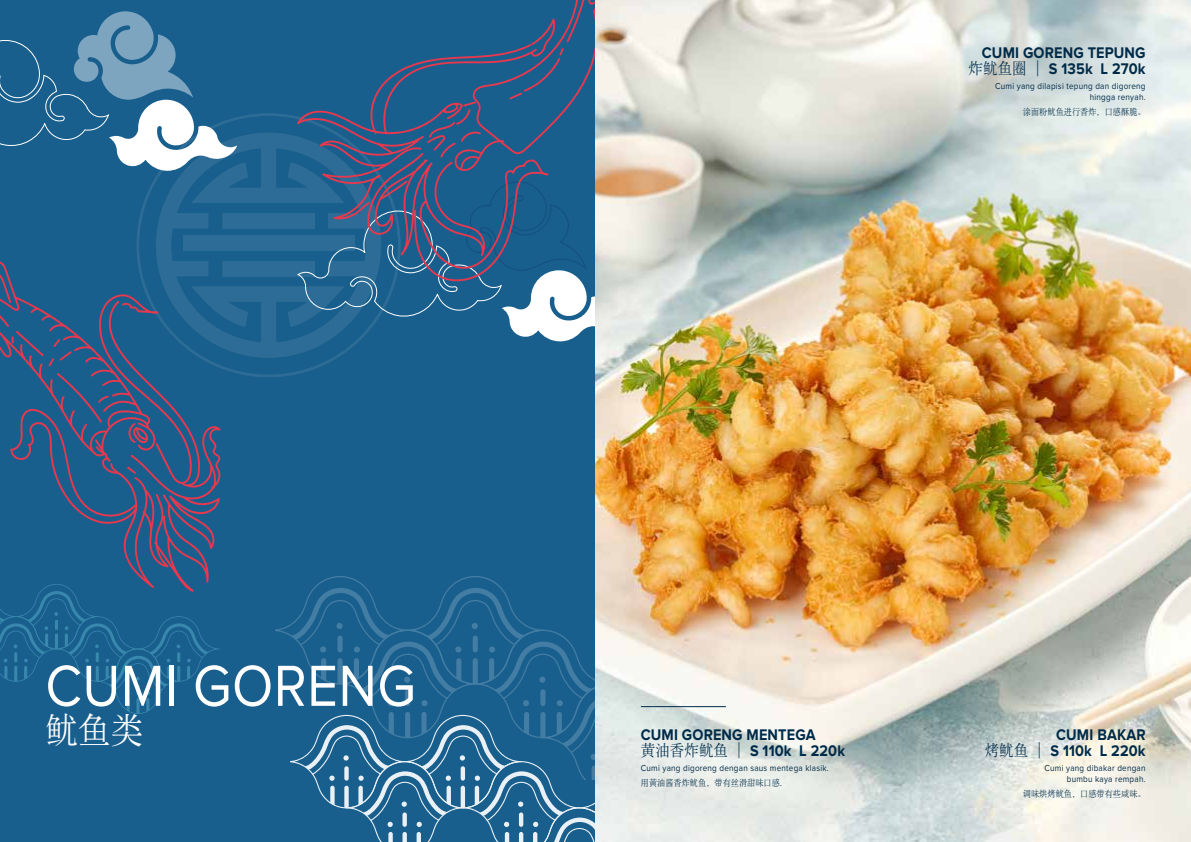
<style>
.page{position:relative;width:1191px;height:842px;background:#fff}
.page>*{position:absolute;margin:0;border:0;box-sizing:border-box;transform-origin:0 0}
.t1{font:60px "Proxima Nova";letter-spacing:.01em;color:#fff;scale:.9 1}
.t2{font:36px "Sim Song";color:#fff;scale:.9 1}
.t3{font:700 16px/16px "Proxima Nova";letter-spacing:.01em;color:#002b49;text-align:right;scale:.9 1}
.t4{font:9px/11px "Proxima Nova";letter-spacing:.03em;color:#002b49;text-align:right;scale:.9 1}
.t5{font:9px "Sim Song";letter-spacing:.01em;color:#002b49;scale:.9 1}
.s1{font-family:"Sim Song";font-weight:400}
</style>
<div class="page">
<div style="left:0;top:0;width:596px;height:842px;background:#195f8e"></div>
<svg style="left:0;top:592px;width:220px;height:122px"></svg>
<svg style="left:0;top:11px;width:193px;height:156px"></svg>
<svg style="left:275px;top:576px;width:320px;height:266px"></svg>
<svg style="left:137px;top:113px;width:199px;height:264px"></svg>
<svg style="left:156px;top:133px;width:203px;height:225px;fill:#2c6c97"></svg>
<div style="left:223px;top:213px;width:92px;height:15px;background:#2c6c97"></div>
<div style="left:223px;top:261px;width:92px;height:15px;background:#2c6c97"></div>
<div style="left:183px;top:236px;width:172px;height:15px;background:#2c6c97"></div>
<svg style="left:0;top:261px;width:221px;height:331px"></svg>
<svg style="left:0;top:272px;width:72px;height:94px"></svg>
<svg style="left:56px;top:372px;width:53px;height:51px"></svg>
<svg style="left:296px;top:0;width:299px;height:341px"></svg>
<img style="left:595px;top:0;width:596px;height:842px">
<hr style="left:641px;top:706px;width:85px;height:1px;background:#002b49">
<h1 class="t1" style="left:45px;top:651px;width:413px">CUMI GORENG</h1>
<h2 class="t2" style="left:45px;top:712px;width:110px">鱿鱼类</h2>
<h3 class="t3" style="left:968px;top:45px;width:198px">CUMI GORENG TEPUNG<span class="s1">炸鱿鱼圈 |</span> S 135k L 270k</h3>
<p class="t4" style="left:995px;top:81px;width:169px">Cumi yang dilapisi tepung dan digoreng hingga renyah.</p>
<p class="t5" style="left:1023px;top:107px;width:138px">涂面粉鱿鱼进行香炸，口感酥脆。</p>
<h3 class="t3" style="left:641px;top:727px;width:228px;text-align:left">CUMI GORENG MENTEGA<br><span class="s1">黄油香炸鱿鱼 |</span> S 110k L 220k</h3>
<p class="t4" style="left:641px;top:762px;width:210px">Cumi yang digoreng dengan saus mentega klasik.</p>
<p class="t5" style="left:641px;top:778px;width:161px">用黄油酱香炸鱿鱼，带有丝滑甜味口感.</p>
<h3 class="t3" style="left:984px;top:727px;width:180px">CUMI BAKAR<br><span class="s1">烤鱿鱼 |</span> S 110k L 220k</h3>
<p class="t4" style="left:1044px;top:762px;width:114px">Cumi yang dibakar dengan bumbu kaya rempah.</p>
<p class="t5" style="left:1023px;top:789px;width:138px">调味烘烤鱿鱼，口感带有些咸味。</p>
</div>
